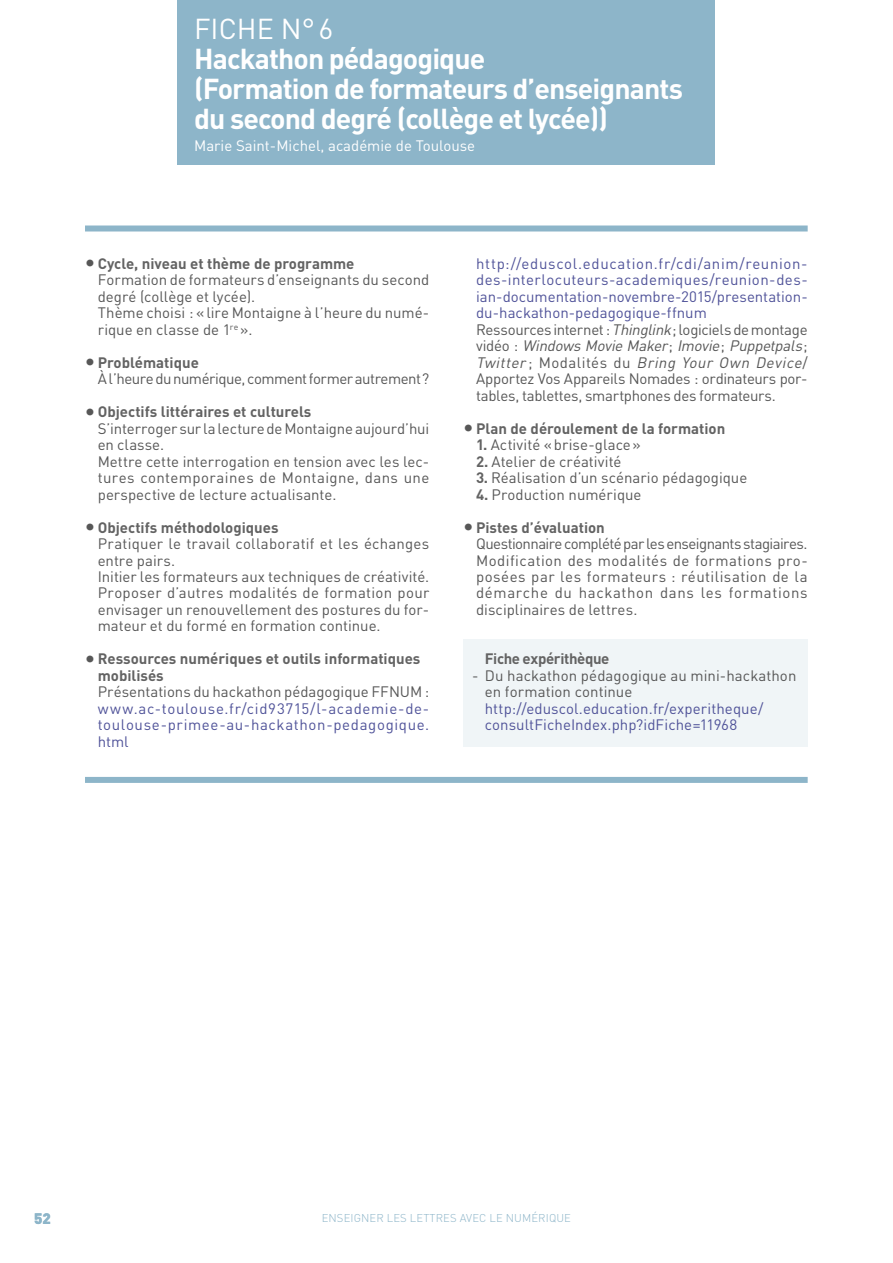
<style>
.page{position:relative;width:893px;height:1263px;background:#fff}
.page>*{position:absolute;margin:0;border:0;box-sizing:border-box;transform-origin:0 0}
.t1{font:700 28.5px/30px "DIN";letter-spacing:-.03em;color:#fff}
.t2{font:28.5px "DIN";color:#fff}
.t3{font:15px/16.5px "DIN";color:#575757}
.t4{font:15px/16.5px "DIN";letter-spacing:.005em;color:#505399}
.t5{font:15px/16.5px "DIN";letter-spacing:.03em;color:#575757}
.t6{font:700 15px/16.5px "DIN";color:#636363}
.t7{font:15px/16.5px "DIN";letter-spacing:-.035em;color:#575757}
.t8{font:15px "DIN";color:#fff}
.t9{font:700 15px "DIN";letter-spacing:-.025em;color:#636363}
.t10{font:900 15px "DIN";color:#8db5c9}
.t11{font:300 11.25px "DIN";letter-spacing:.01em;color:#8db5c9}
.s1{font-weight:900;font-size:21px}
.s2{font-weight:700;color:#636363}
.s3{font-weight:900;font-size:21px;color:#575757}
.s4{color:#575757}
.s5{font-style:italic;color:#575757}
</style>
<div class="page">
<div style="left:177px;top:0;width:538px;height:164px;background:#8db5c9"></div>
<div style="left:85px;top:226px;width:723px;height:6px;background:#8db5c9"></div>
<div style="left:85px;top:777px;width:723px;height:6px;background:#8db5c9"></div>
<div style="left:463px;top:639px;width:345px;height:108px;background:#f0f5f7"></div>
<h1 class="t2" style="left:194px;top:18px;width:141px">FICHE N° 6</h1>
<h1 class="t1" style="left:194px;top:46px;width:490px">Hackathon pédagogique<br>(Formation de formateurs d’enseignants du second degré (collège et lycée))</h1>
<p class="t8" style="left:194px;top:140px;width:283px">Marie Saint-Michel, académie de Toulouse</p>
<p class="t3" style="left:98px;top:257px;width:333px;text-indent:-13px"><span class="s1">•</span> <span class="s2">Cycle, niveau et thème de programme<br></span>Formation de formateurs d’enseignants du second degré (collège et lycée).<br>Thème choisi : « lire Montaigne à l’heure du numé&shy;rique en classe de 1<sup>re</sup> ».</p>
<p class="t7" style="left:98px;top:356px;width:333px;text-indent:-13px"><span class="s1">•</span> <span class="s2">Problématique<br></span>À l’heure du numérique, comment former autrement ?</p>
<p class="t3" style="left:98px;top:405px;width:333px;text-indent:-13px"><span class="s1">•</span> <span class="s2">Objectifs littéraires et culturels<br></span>S’interroger sur la lecture de Montaigne aujourd’hui en classe.<br>Mettre cette interrogation en tension avec les lec&shy;tures contemporaines de Montaigne, dans une perspective de lecture actualisante.</p>
<p class="t3" style="left:98px;top:521px;width:333px;text-indent:-13px"><span class="s1">•</span> <span class="s2">Objectifs méthodologiques<br></span>Pratiquer le travail collaboratif et les échanges entre pairs.<br>Initier les formateurs aux techniques de créativité.<br>Proposer d’autres modalités de formation pour envisager un renouvellement des postures du for&shy;mateur et du formé en formation continue.</p>
<p class="t6" style="left:98px;top:652px;width:324px;text-indent:-13px"><span class="s3">•</span> Ressources numériques et outils informatiques mobilisés</p>
<p class="t3" style="left:98px;top:686px;width:333px">Présentations du hackathon pédagogique FFNUM :</p>
<p class="t4" style="left:98px;top:702px;width:333px;text-align:justify">www.ac-toulouse.fr/cid93715/l-academie-de&shy;toulouse-primee-au-hackathon-pedagogique. html</p>
<p class="t4" style="left:476px;top:257px;width:333px">http://eduscol.education.fr/cdi/anim/reunion&shy;des-interlocuteurs-academiques/reunion-des&shy;ian-documentation-novembre-2015/presentation&shy;du-hackathon-pedagogique-ffnum<br><span class="s4">Ressources internet :</span> <span class="s5">Thinglink</span> <span class="s4">; logiciels de montage v i d é o :</span> <span class="s5">Windows Movie Maker</span> <span class="s4">;</span> <span class="s5">Imovie</span> <span class="s4">;</span> <span class="s5">Puppetpals</span> <span class="s4">; </span><span class="s5">Twitter</span> <span class="s4">; M o d a l i t é s d u</span> <span class="s5">Bring Your Own Device</span><span class="s4">/ Apportez Vos Appareils Nomades : ordinateurs por&shy;tables, tablettes, smartphones des forma teurs.</span></p>
<p class="t6" style="left:463px;top:421px;width:263px"><span class="s3">•</span> Plan de déroulement de la formation</p>
<p class="t3" style="left:476px;top:438px;width:166px"><span class="s2">1.</span> Activité « brise-glace »</p>
<p class="t3" style="left:476px;top:455px;width:147px"><span class="s2">2.</span> Atelier de créativité</p>
<p class="t3" style="left:476px;top:471px;width:273px"><span class="s2">3.</span> Réalisation d’un scénario pédagogique</p>
<p class="t3" style="left:476px;top:488px;width:167px"><span class="s2">4.</span> Production numérique</p>
<p class="t5" style="left:476px;top:521px;width:333px;text-indent:-13px"><span class="s1">•</span> <span class="s2">Pistes d’évaluation<br></span>Questionnaire complété par les enseignants stagiaires.<br>Modification des modalités de formations pro&shy;posées par les formateurs : réutilisation de la démarche du hackathon dans les formations disci plinaires de lettres.</p>
<p class="t9" style="left:485px;top:654px;width:126px">Fiche expérithèque</p>
<p class="t3" style="left:485px;top:669px;width:313px;text-indent:-13px">- Du hackathon pédagogique au mini-hackathon en formation continue</p>
<p class="t4" style="left:485px;top:702px;width:280px">http://eduscol.education.fr/experitheque/ consultFicheIndex.php?idFiche=11968</p>
<p class="t10" style="left:34px;top:1213px;width:18px">52</p>
<p class="t11" style="left:322px;top:1214px;width:251px">ENSEIGNER LES LETTRES AVEC LE NUMÉRIQUE</p>
</div>
